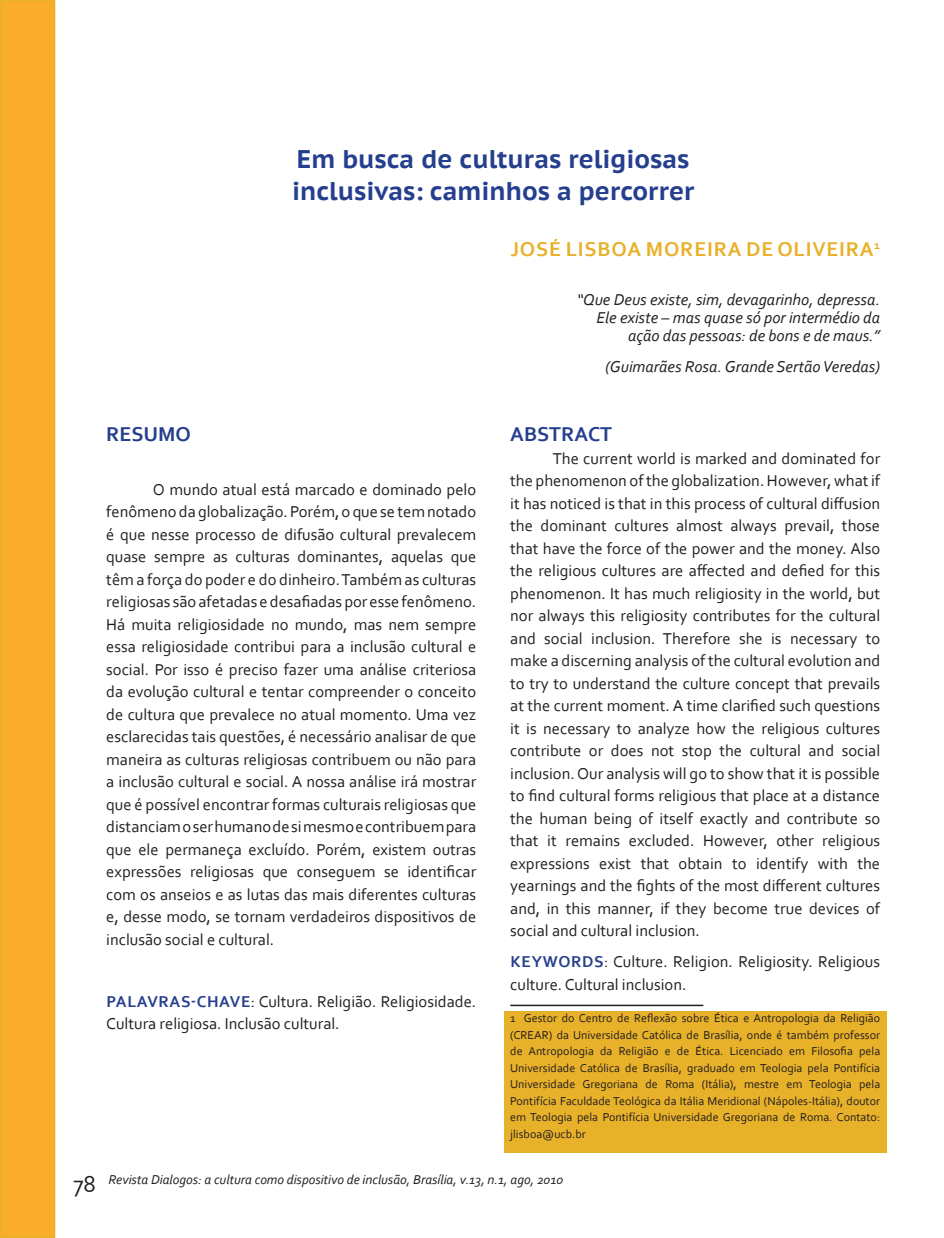
<style>
.page{position:relative;width:944px;height:1238px;background:#fff}
.page>*{position:absolute;margin:0;border:0;box-sizing:border-box;transform-origin:0 0}
.tit-art{font:700 25.5px/31.5px "PT Sans Caption";color:#253f8e}
.autor{font:700 21px "Corbel";letter-spacing:.04em;color:#e8b12a}
.titulo_gd{font:700 21px "Corbel";color:#253f8e}
.normal-alinhado{font:16.5px/22.5px "Corbel";color:#231f20;text-align:justify}
.normal-alinhado-2{font:italic 16.5px/18px "Corbel";color:#231f20;text-align:right}
.t1{font:italic 13.5px "Corbel";color:#231f20}
.Footnote_Text{font:12px/16.5px "Corbel";color:#231f20;text-align:justify}
.s1{font-weight:700;color:#253f8e}
.s2{font-style:normal;font-size:24px}
</style>
<div class="page">
<div style="left:0;top:0;width:55px;height:1237px;background:#faac2c;border:2px solid #e8b12a"></div>
<div style="left:505px;top:1011px;width:382px;height:141px;background:#e8b12a"></div>
<hr style="left:510px;top:1004px;width:193px;height:2px;background:#231f20">
<p class="tit-art" style="left:292px;top:143px;width:404px">Em busca de culturas religiosas inclusivas: caminhos a percorrer</p>
<p class="autor" style="left:511px;top:236px;width:371px">JOSÉ LISBOA MOREIRA DE OLIVEIRA<sup>1</sup></p>
<p class="normal-alinhado-2" style="left:577px;top:290px;width:305px">“Que Deus existe, sim, devagarinho, depressa.<br>Ele existe – mas quase só por intermédio da ação das pessoas: de bons e de maus.”</p>
<p class="normal-alinhado-2" style="left:605px;top:357px;width:276px">(Guimarães Rosa. Grande Sertão Veredas)</p>
<p class="titulo_gd" style="left:106px;top:421px;width:86px">RESUMO</p>
<p class="normal-alinhado" style="left:106px;top:477px;width:371px;text-indent:46px">O mundo atual está marcado e dominado pelo fenômeno da globalização. Porém, o que se tem notado é que nesse processo de difusão cultural prevalecem quase sempre as culturas dominantes, aquelas que têm a força do poder e do dinheiro. Também as culturas religiosas são afetadas e desafiadas por esse fenômeno.<br>Há muita religiosidade no mundo, mas nem sempre essa religiosidade contribui para a inclusão cultural e social. Por isso é preciso fazer uma análise criteriosa da evolução cultural e tentar compreender o conceito de cultura que prevalece no atual momento. Uma vez esclarecidas tais questões, é necessário analisar de que maneira as culturas religiosas contribuem ou não para a inclusão cultural e social. A nossa análise irá mostrar que é possível encontrar formas culturais religiosas que distanciam o ser humano de si mesmo e contribuem para que ele permaneça excluído. Porém, existem outras expressões religiosas que conseguem se identificar com os anseios e as lutas das mais diferentes culturas e, desse modo, se tornam verdadeiros dispositivos de inclusão social e cultural.</p>
<p class="normal-alinhado" style="left:106px;top:989px;width:371px"><span class="s1">PALAVRAS-CHAVE</span>: Cultura. Religião. Religiosidade.<br>Cultura religiosa. Inclusão cultural.</p>
<p class="titulo_gd" style="left:510px;top:421px;width:103px">ABSTRACT</p>
<p class="normal-alinhado" style="left:510px;top:446px;width:371px;text-indent:43px">The current world is marked and dominated for the phenomenon of the globalization. However, what if it has noticed is that in this process of cultural diffusion the dominant cultures almost always prevail, those that have the force of the power and the money. Also the religious cultures are affected and defied for this phenomenon. It has much religiosity in the world, but nor always this religiosity contributes for the cultural and social inclusion. Therefore she is necessary to make a discerning analysis of the cultural evolution and to try to understand the culture concept that prevails at the current moment. A time clarified such questions it is necessary to analyze how the religious cultures contribute or does not stop the cultural and social inclusion. Our analysis will go to show that it is possible to find cultural forms religious that place at a distance the human being of itself exactly and contribute so that it remains excluded. However, other religious expressions exist that obtain to identify with the yearnings and the fights of the most different cultures and, in this manner, if they become true devices of social and cultural inclusion.</p>
<p class="normal-alinhado" style="left:510px;top:950px;width:371px"><span class="s1">KEYWORDS</span>: Culture. Religion. Religiosity. Religious culture. Cultural inclusion.</p>
<p class="Footnote_Text" style="left:510px;top:1009px;width:371px">1 Gestor do Centro de Reflexão sobre Ética e Antropologia da Religião (CREAR) da Universidade Católica de Brasília, onde é também professor de Antropologia da Religião e de Ética. Licenciado em Filosofia pela Universidade Católica de Brasília, graduado em Teologia pela Pontifícia Universidade Gregoriana de Roma (Itália), mestre em Teologia pela Pontifícia Faculdade Teológica da Itália Meridional (Nápoles-Itália), doutor em Teologia pela Pontifícia Universidade Gregoriana de Roma. Contato: jlisboa@ucb.br</p>
<p class="t1" style="left:73px;top:1171px;width:492px"><span class="s2">78</span> Revista Dialogos: a cultura como dispositivo de inclusão, Brasília, v.13, n.1, ago, 2010</p>
</div>
